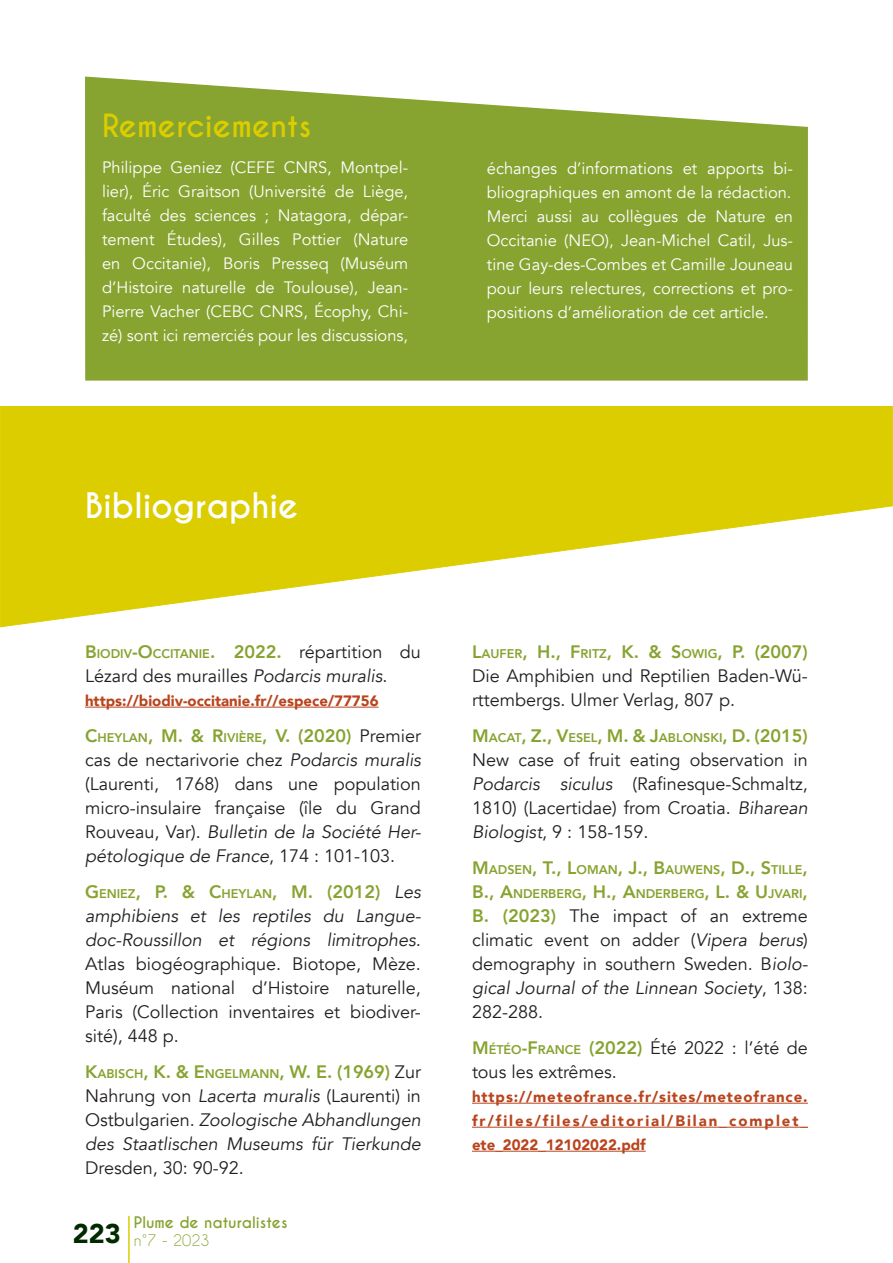
<style>
.page{position:relative;width:893px;height:1263px;background:#fff}
.page>*{position:absolute;margin:0;border:0;box-sizing:border-box;transform-origin:0 0}
.t1{font:700 33px "Caviar Dreams";color:#fff}
.t2{font:700 30px "Caviar Dreams";color:#dbcd00}
.t3{font:900 27px "Avenir";color:#002b00}
.t4{font:18px/24px "Avenir";color:#231f20;text-align:justify}
.t5{font:italic 18px/24px "Avenir";color:#231f20;text-align:justify}
.t6{font:16.5px/24px "Avenir";color:#fff;text-align:justify}
.t7{font:900 15px/24px "Avenir";color:#b9441d;text-align:justify}
.t8{font:700 15px "Caviar Dreams";color:#87a330}
.t9{font:15px "Caviar Dreams";color:#87a330}
.t10{font:800 12.6px/24px "Avenir";color:#87a330}
.s1{font-size:18px}
.s2{font-weight:400;font-size:18px;color:#231f20}
.s3{font-style:italic}
.s4{font-weight:800;color:#87a330}
.s5{font-weight:800;font-size:12.6px;color:#87a330}
.s6{font-weight:800;font-style:normal;color:#87a330}
.s7{font-weight:800;font-style:normal;font-size:12.6px;color:#87a330}
.s8{font-style:normal}
</style>
<div class="page">
<hr style="left:128px;top:1216px;width:2px;height:47px;background:#dbcd00">
<hr style="left:85px;top:707px;width:294px;height:1px;background:#b9441d">
<hr style="left:472px;top:1103px;width:336px;height:1px;background:#b9441d">
<hr style="left:472px;top:1127px;width:336px;height:1px;background:#b9441d">
<hr style="left:472px;top:1151px;width:174px;height:1px;background:#b9441d">
<svg style="left:0;top:406px;width:893px;height:222px"></svg>
<svg style="left:85px;top:77px;width:723px;height:304px;background:#90aa41"></svg>
<p class="t2" style="left:102px;top:108px;width:211px">Remerciements</p>
<p class="t6" style="left:102px;top:156px;width:308px">Philippe Geniez (CEFE CNRS, Montpel&shy;lier), Éric Graitson (Université de Liège, faculté des sciences ; Natagora, dépar&shy;tement Études), Gilles Pottier (Nature en Occitanie), Boris Presseq (Muséum d’Histoire naturelle de Toulouse), Jean-Pierre Vacher (CEBC CNRS, Écophy, Chi&shy;zé) sont ici remerciés pour les discussions,</p>
<p class="t6" style="left:487px;top:156px;width:308px">échanges d’informations et apports bi&shy;bliographiques en amont de la rédaction.</p>
<p class="t6" style="left:487px;top:204px;width:308px">Merci aussi au collègues de Nature en Occitanie (NEO), Jean-Michel Catil, Jus&shy;tine Gay-des-Combes et Camille Jouneau pour leurs relectures, corrections et pro&shy;positions d’amélioration de cet article.</p>
<p class="t1" style="left:85px;top:485px;width:215px">Bibliographie</p>
<p class="t10" style="left:85px;top:642px;width:337px"><span class="s1">B</span>IODIV<span class="s1">-O</span>CCITANIE<span class="s1">. 2022.</span> <span class="s2">répartition du</span></p>
<p class="t4" style="left:85px;top:664px;width:304px">Lézard des murailles <span class="s3">Podarcis muralis</span>.</p>
<p class="t7" style="left:85px;top:688px;width:295px">https://biodiv-occitanie.fr//espece/77756</p>
<p class="t4" style="left:85px;top:724px;width:337px"><span class="s4">C</span><span class="s5">HEYLAN</span><span class="s4">, M. &amp; R</span><span class="s5">IVIÈRE</span><span class="s4">, V. (2020)</span> Premier cas de nectarivorie chez <span class="s3">Podarcis muralis </span>(Laurenti, 1768) dans une population micro-insulaire française (île du Grand Rouveau, Var). <span class="s3">Bulletin de la Société Her&shy;pétologique de France</span>, 174 : 101-103.</p>
<p class="t4" style="left:85px;top:880px;width:337px"><span class="s4">G</span><span class="s5">ENIEZ</span><span class="s4">, P. &amp; C</span><span class="s5">HEYLAN</span><span class="s4">, M. (2012)</span> <span class="s3">Les amphibiens et les reptiles du Langue&shy;doc-Roussillon et régions limitrophes.<br></span>Atlas biogéographique. Biotope, Mèze.<br>Muséum national d’Histoire naturelle, Paris (Collection inventaires et biodiver&shy;sité), 448 p.</p>
<p class="t5" style="left:85px;top:1060px;width:337px"><span class="s6">K</span><span class="s7">ABISCH</span><span class="s6">, K. &amp; E</span> <span class="s7">NGELMANN</span><span class="s6">, W. E. (1969)</span> <span class="s8">Zur Nahrung von</span> Lacerta muralis <span class="s8">(Laurenti) in Ostbulgarien.</span> Zoologische Abhandlungen des Staatlischen Museums für Tierkunde <span class="s8">Dresden, 30: 90-92.</span></p>
<p class="t3" style="left:73px;top:1210px;width:49px">223</p>
<p class="t8" style="left:134px;top:1213px;width:155px">Plume de naturalistes</p>
<p class="t9" style="left:134px;top:1231px;width:77px">n°7 - 2023</p>
<p class="t4" style="left:472px;top:640px;width:337px"><span class="s4">L</span><span class="s5">AUFER</span><span class="s4">, H ., F</span> <span class="s5">RITZ</span><span class="s4">, K. &amp; S</span><span class="s5">OWIG</span><span class="s4">, P. (2007)<br></span>Die Amphibien und Reptilien Baden-Wü&shy;rttembergs. Ulmer Verlag, 807 p.</p>
<p class="t4" style="left:472px;top:724px;width:337px"><span class="s4">M</span><span class="s5">ACAT</span><span class="s4">, Z., V</span><span class="s5">ESEL</span><span class="s4">, M. &amp; J</span><span class="s5">ABLONSKI</span><span class="s4">, D. (2015)<br></span>New case of fruit eating observation in <span class="s3">Podarcis siculus</span> (Rafinesque-Schmaltz, 1810) (Lacertidae) from Croatia. <span class="s3">Biharean Biologist</span>, 9 : 158-159.</p>
<p class="t10" style="left:472px;top:858px;width:337px"><span class="s1">M</span>ADSEN<span class="s1">, T., L</span>OMAN<span class="s1">, J., B</span>AUWENS<span class="s1">, D., S</span>TILLE<span class="s1">,<br>B., A</span>NDERBERG<span class="s1">, H., A</span>NDERBERG<span class="s1">, L. &amp; U</span>JVARI<span class="s1">,</span></p>
<p class="t4" style="left:472px;top:904px;width:337px"><span class="s4">B. (2023)</span> The impact of an extreme climatic event on adder (<span class="s3">Vipera berus</span>) demography in southern Sweden. B<span class="s3">iolo&shy;gical Journal of the Linnean Society</span>, 138:<br>282-288.</p>
<p class="t4" style="left:472px;top:1036px;width:337px"><span class="s4">M</span><span class="s5">ÉTÉO</span><span class="s4">-F</span> <span class="s5">RANCE</span> <span class="s4">(2022)</span> Été 2022 : l’été de tous les extrêmes.</p>
<p class="t7" style="left:472px;top:1084px;width:338px">https://meteofrance.fr/sites/meteofrance. fr/files/files/editorial/Bilan_complet_ ete_2022_12102022.pdf</p>
</div>
